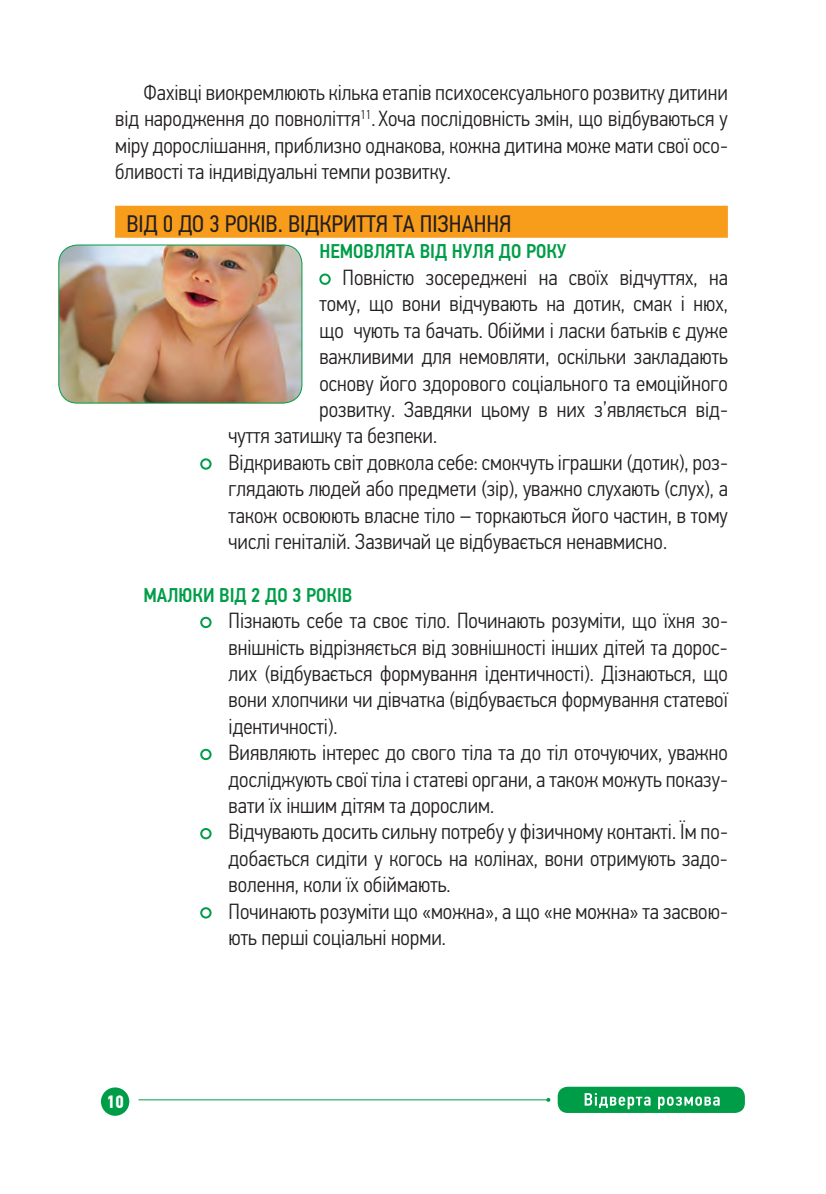
<style>
.page{position:relative;width:826px;height:1194px;background:#fff}
.page>*{position:absolute;margin:0;border:0;box-sizing:border-box;transform-origin:0 0}
.t1{font:24px "PF Din Text Cond Pro";color:#231f20}
.t2{font:300 22px/26.4px "PF Din Text Cond Pro";color:#231f20;text-align:justify}
.t3{font:500 20px "PF Din Text Cond Pro";color:#009d48}
.t4{font:700 18px "PF Din Text Cond Pro";color:#fff}
</style>
<div class="page">
<div style="left:557px;top:1087px;width:187px;height:26px;background:#009d48;border-radius:10px"></div>
<div style="left:101px;top:1087px;width:28px;height:29px;background:#009d48;border-radius:50%"></div>
<hr style="left:138px;top:1099px;width:410px;height:1px;background:#009d48">
<svg style="left:546px;top:1098px;width:4px;height:4px"></svg>
<svg style="left:584px;top:1093px;width:135px;height:16px"></svg>
<div style="left:115px;top:206px;width:612px;height:32px;background:#f89c1c"></div>
<div style="left:319px;top:274px;width:11px;height:11px;border:2px solid #009d48;border-radius:50%"></div>
<div style="left:200px;top:458px;width:11px;height:12px;border:2px solid #009d48;border-radius:50%"></div>
<div style="left:200px;top:617px;width:11px;height:11px;border:2px solid #009d48;border-radius:50%"></div>
<div style="left:200px;top:749px;width:11px;height:11px;border:2px solid #009d48;border-radius:50%"></div>
<div style="left:200px;top:828px;width:11px;height:11px;border:2px solid #009d48;border-radius:50%"></div>
<div style="left:200px;top:907px;width:11px;height:11px;border:2px solid #009d48;border-radius:50%"></div>
<img style="left:59px;top:245px;width:243px;height:158px;border-radius:19px">
<div style="left:58px;top:245px;width:244px;height:158px;border:1px solid #009d48;border-radius:19px"></div>
<p class="t2" style="left:115px;top:81px;width:614px;text-indent:28px">Фахівці виокремлюють кілька етапів психосексуального розвитку дитини від народження до повноліття<sup>11</sup>. Хоча послідовність змін, що відбуваються у міру дорослішання, приблизно однакова, кожна дитина може мати свої осо&shy;бливості та індивідуальні темпи розвитку.</p>
<p class="t1" style="left:126px;top:215px;width:386px">ВІД 0 ДО 3 РОКІВ. ВІДКРИТТЯ ТА ПІЗНАННЯ</p>
<p class="t3" style="left:319px;top:240px;width:248px">НЕМОВЛЯТА ВІД НУЛЯ ДО РОКУ</p>
<p class="t2" style="left:342px;top:266px;width:386px">Повністю зосереджені на своїх відчуттях, на</p>
<p class="t2" style="left:319px;top:292px;width:410px">тому, що вони відчувають на дотик, смак і нюх,</p>
<p class="t2" style="left:319px;top:319px;width:410px">що чують та бачать. Обійми і ласки батьків є дуже</p>
<p class="t2" style="left:319px;top:345px;width:410px">важливими для немовляти, оскільки закладають</p>
<p class="t2" style="left:319px;top:372px;width:410px">основу його здорового соціального та емоційного</p>
<p class="t2" style="left:319px;top:398px;width:410px">розвит ку. Завдяки цьому в них з’являється від-</p>
<p class="t2" style="left:228px;top:424px;width:210px">чуття затишку та безпеки.</p>
<p class="t2" style="left:228px;top:451px;width:500px">Відкривають світ довкола себе: смокчуть іграшки (дотик), роз-</p>
<p class="t2" style="left:228px;top:477px;width:500px">глядають людей або предмети (зір), уважно слухають (слух), а</p>
<p class="t2" style="left:228px;top:504px;width:500px">також освоюють власне тіло – торкаються його частин, в тому</p>
<p class="t2" style="left:228px;top:530px;width:440px">числі геніталій. Зазвичай це відбувається ненавмисно.</p>
<p class="t3" style="left:143px;top:583px;width:210px">МАЛЮКИ ВІД 2 ДО 3 РОКІВ</p>
<p class="t2" style="left:228px;top:609px;width:500px;text-align:left">Пізнають себе та своє тіло. Починають розуміти, що їхня зо&shy;внішність відрізняється від зовнішності інших дітей та дорос&shy;лих (відбувається формування ідентичності). Дізнаються, що вони хлопчики чи дівчатка (відбувається формування статевої ідентичності).<br>Виявляють інтерес до свого тіла та до тіл оточуючих, уважно досліджують свої тіла і статеві органи, а також можуть показу&shy;вати їх іншим дітям та дорослим.<br>Відчувають досить сильну потребу у фізичному контакті. Їм по&shy;добається сидіти у когось на колінах, вони отримують задо&shy;волення, коли їх обіймають.<br>Починають розуміти що «можна», а що «не можна» та засвою&shy;ють перші соціальні норми.</p>
<p class="t4" style="left:106px;top:1092px;width:19px">10</p>
</div>
